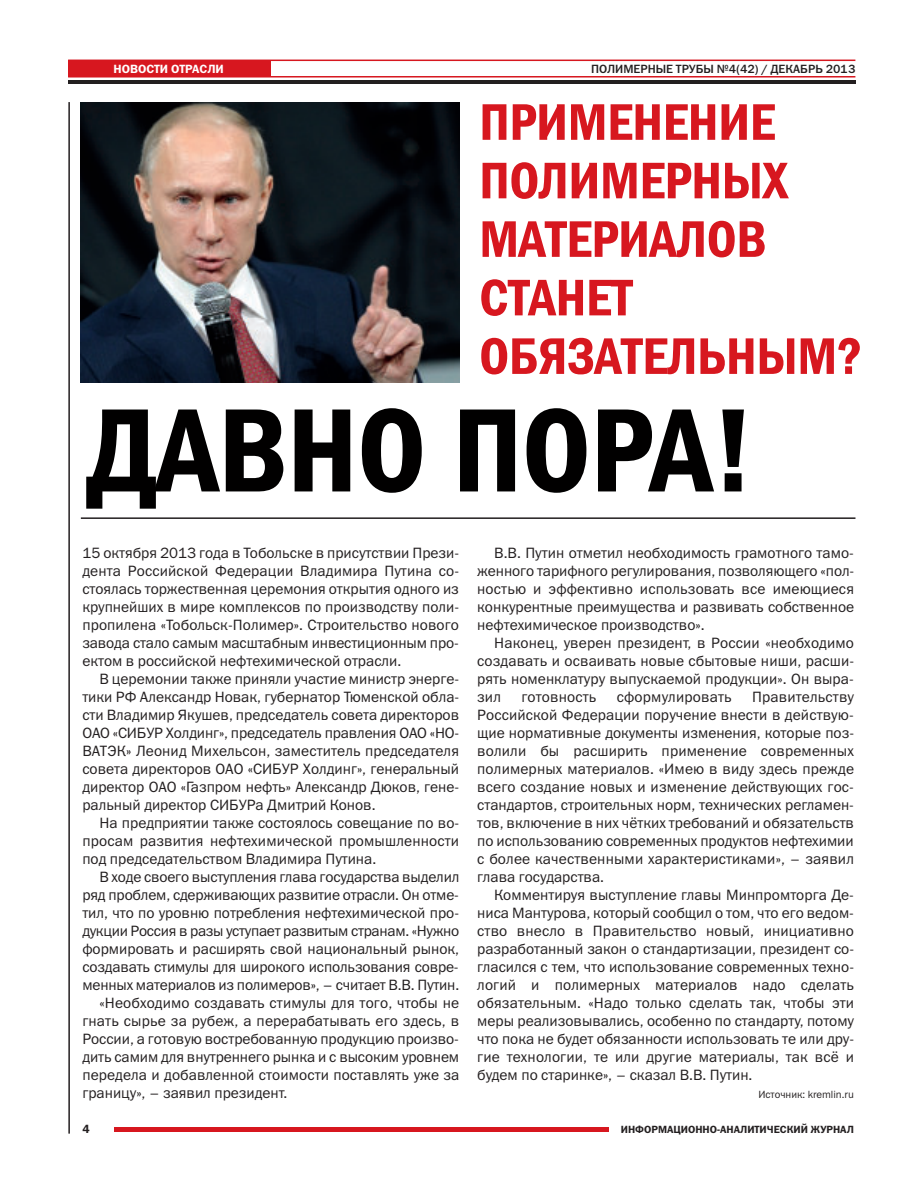
<style>
.page{position:relative;width:915px;height:1191px;background:#fff}
.page>*{position:absolute;margin:0;border:0;box-sizing:border-box;transform-origin:0 0}
.t1{font:119.4px "Franklin Gothic Demi Cond C";letter-spacing:-.01em;color:#010000}
.t2{font:51.75px/58.5px "Franklin Gothic Demi Cond C";letter-spacing:-.01em;color:#d7171f}
.t3{font:15px/18px "Franklin Gothic Book C";color:#231f20;text-align:justify}
.t4{font:15px "Franklin Gothic Book C";letter-spacing:-.02em;color:#231f20}
.t5{font:12px "Franklin Gothic Medium C";color:#231f20}
.t6{font:12px "Franklin Gothic Demi C";color:#fff}
.t7{font:12px "Franklin Gothic Demi C";color:#231f20}
.t8{font:10.5px "Franklin Gothic Demi C";color:#231f20}
.t9{font:10.5px "Franklin Gothic Book C";color:#231f20}
</style>
<div class="page">
<hr style="left:68px;top:102px;width:2px;height:1031px;background:#231f20">
<hr style="left:114px;top:1127px;width:494px;height:4px;background:#d7171f">
<hr style="left:68px;top:76px;width:787px;height:1px;background:#d7171f">
<hr style="left:68px;top:60px;width:787px;height:1px;background:#d7171f">
<hr style="left:68px;top:80px;width:787px;height:3px;background:#231f20">
<div style="left:68px;top:60px;width:202px;height:16px;background:#d7171f"></div>
<hr style="left:81px;top:517px;width:774px;height:2px;background:#231f20">
<img style="left:81px;top:102px;width:378px;height:281px">
<p class="t6" style="left:113px;top:62px;width:112px">НОВОСТИ ОТРАСЛИ</p>
<p class="t5" style="left:591px;top:62px;width:266px">ПОЛИМЕРНЫЕ ТРУБЫ №4(42) / ДЕКАБРЬ 2013</p>
<h2 class="t2" style="left:479px;top:93px;width:384px">ПРИМЕНЕНИЕ<br>ПОЛИМЕРНЫХ<br>МАТЕРИАЛОВ<br>СТАНЕТ<br>ОБЯЗАТЕЛЬНЫМ?</h2>
<h1 class="t1" style="left:85px;top:380px;width:670px">ДАВНО ПОРА!</h1>
<p class="t3" style="left:82px;top:544px;width:378px">15 октября 2013 года в Тобольске в присутствии Прези&shy;дента Российской Федерации Владимира Путина со&shy;стоялась торжественная церемония открытия одного из крупнейших в мире комплексов по производству поли&shy;пропилена «Тобольск-Полимер». Строительство нового завода стало самым масштабным инвестиционным про&shy;ектом в российской нефтехимической отрасли.</p>
<p class="t3" style="left:82px;top:670px;width:378px;text-indent:17px">В церемонии также приняли участие министр энерге&shy;тики РФ Александр Новак, губернатор Тюменской обла&shy;сти Владимир Якушев, председатель совета директоров ОАО «СИБУР Холдинг», председатель правления ОАО «НО-ВАТЭК» Леонид Михельсон, заместитель председателя совета директоров ОАО «СИБУР Холдинг», генеральный директор ОАО «Газпром нефть» Александр Дюков, гене&shy;ральный директор СИБУРа Дмитрий Конов.</p>
<p class="t3" style="left:82px;top:814px;width:378px;text-indent:17px">На предприятии также состоялось совещание по во&shy;просам развития нефтехимической промышленности под председательством Владимира Путина.</p>
<p class="t3" style="left:99px;top:868px;width:361px">В ходе своего выступления глава государства выделил</p>
<p class="t3" style="left:82px;top:886px;width:378px">ряд проблем, сдерживающих развитие отрасли. Он отме-</p>
<p class="t3" style="left:82px;top:904px;width:378px">тил, что по уровню потребления нефтехимической про-</p>
<p class="t4" style="left:82px;top:922px;width:378px">дукции Россия в разы уступает развитым странам. «Нужно</p>
<p class="t3" style="left:82px;top:940px;width:378px">формировать и расширять свой национальный рынок,</p>
<p class="t3" style="left:82px;top:958px;width:377px">создавать стимулы для широкого использования совре-</p>
<p class="t3" style="left:82px;top:976px;width:378px">менных материалов из полимеров», – считает В.В. Путин.</p>
<p class="t3" style="left:99px;top:994px;width:361px">«Необходимо создавать стимулы для того, чтобы не</p>
<p class="t3" style="left:82px;top:1012px;width:378px">гнать сырье за рубеж, а перерабатывать его здесь, в</p>
<p class="t3" style="left:82px;top:1030px;width:378px">России, а готовую востребованную продукцию произво-</p>
<p class="t3" style="left:82px;top:1048px;width:378px">дить самим для внутреннего рынка и с высоким уровнем</p>
<p class="t3" style="left:82px;top:1066px;width:378px">передела и добавленной стоимости поставлять уже за</p>
<p class="t3" style="left:82px;top:1084px;width:206px">границу», – заявил президент.</p>
<p class="t7" style="left:82px;top:1122px;width:9px">4</p>
<p class="t3" style="left:477px;top:544px;width:378px;text-indent:17px">В.В. Путин отметил необходимость грамотного тамо&shy;женного тарифного регулирования, позволяющего «пол&shy;ностью и эффективно использовать все имеющиеся конкурентные преимущества и развивать собственное нефтехимическое производство».</p>
<p class="t3" style="left:477px;top:634px;width:378px;text-indent:17px">Наконец, уверен президент, в России «необходимо создавать и осваивать новые сбытовые ниши, расши&shy;рять номенклатуру выпускаемой продукции». Он выра&shy;зил</p>
<p class="t3" style="left:477px;top:688px;width:378px;text-indent:275px">Правительству Российской Федерации поручение внести в действую&shy;щие нормативные документы изменения, которые поз&shy;волили бы расширить применение современных полимерных материалов. «Имею в виду здесь прежде всего создание новых и изменение действующих гос&shy;стандартов, строительных норм, технических регламен&shy;тов, включение в них чётких требований и обязательств по использованию современных продуктов нефтехимии с более качественными характеристиками», – заявил глава государства.</p>
<p class="t3" style="left:477px;top:886px;width:378px;text-indent:17px">Комментируя выступление главы Минпромторга Де&shy;ниса Мантурова, который сообщил о том, что его ведом&shy;ство внесло в Правительство новый, инициативно разработанный закон о стандартизации, президент со&shy;гласился с тем, что использование современных техно&shy;логий и полимерных материалов надо сделать обязательным. «Надо только сделать так, чтобы эти меры реализовывались, особенно по стандарту, потому что пока не будет обязанности использовать те или дру&shy;гие технологии, те или другие материалы, так всё и будем по старинке», – сказал В.В. Путин.</p>
<p class="t9" style="left:758px;top:1088px;width:97px">Источник: kremlin.ru</p>
<p class="t3" style="left:521px;top:688px;width:76px">готовность</p>
<p class="t3" style="left:616px;top:688px;width:116px">сформулировать</p>
<p class="t8" style="left:620px;top:1122px;width:234px">ИНФОРМАЦИОННО-АНАЛИТИЧЕСКИЙ ЖУРНАЛ</p>
</div>
